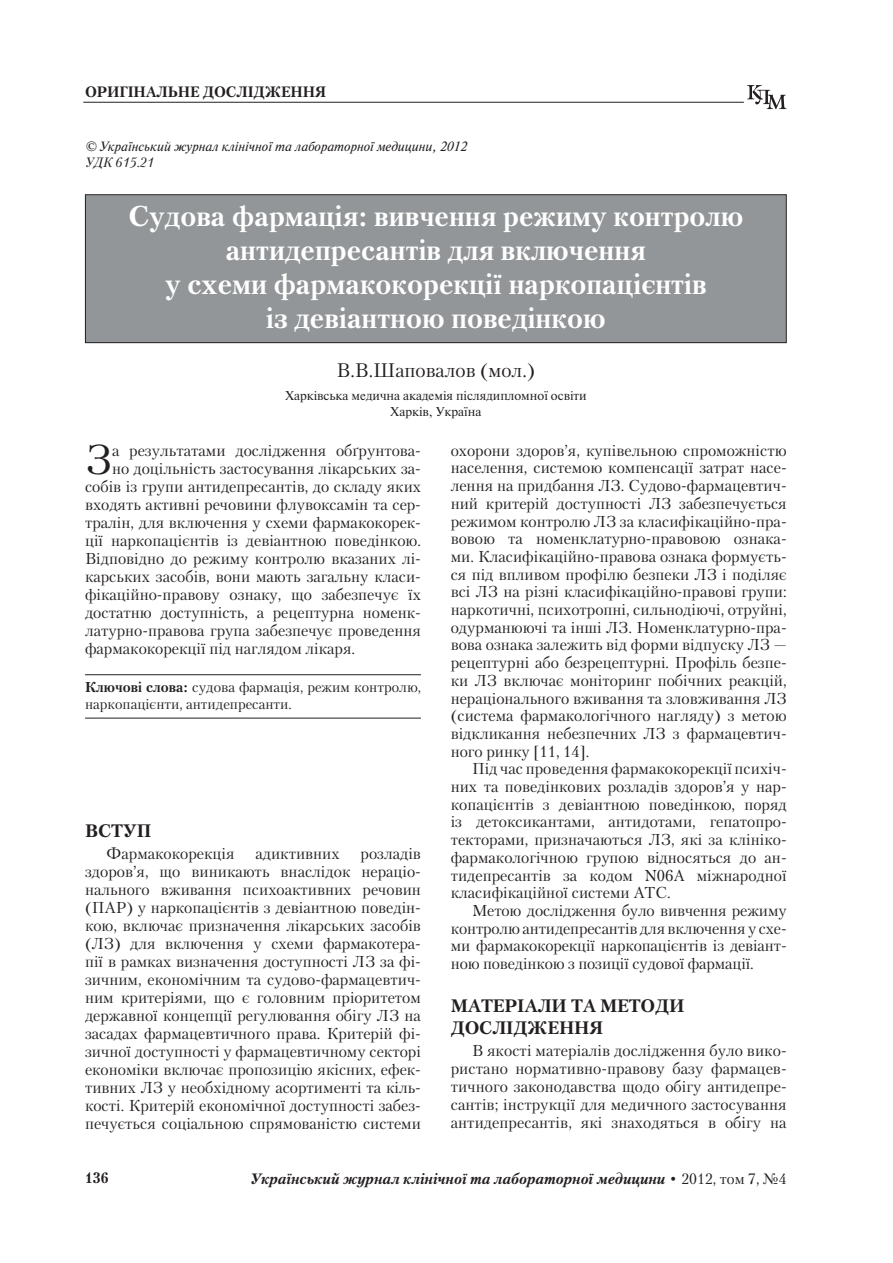
<style>
.page{position:relative;width:893px;height:1263px;background:#fff}
.page>*{position:absolute;margin:0;border:0;box-sizing:border-box;transform-origin:0 0}
.BUKVITSA{font:41.4px "Petersburg C";color:#231f20}
.ZAGOLOVOK{font:700 28.5px/33.8px "Petersburg C";color:#fff;text-align:center}
.AVTORI{font:19.5px "Petersburg C";color:#231f20}
.PODZAGOLOV{font:700 18px/21.6px "Petersburg C";color:#231f20}
.TXT{font:15.75px/17.7px "Petersburg C";color:#231f20;text-align:justify}
.BUKVITSA-2{font:15.75px "Petersburg C";color:#231f20}
.t1{font:italic 700 15px "Petersburg C";color:#231f20}
.t2{font:700 15px "Petersburg C";color:#231f20}
._02_KLUCH{font:14.25px/17.1px "Petersburg C";color:#231f20}
.UDK_1{font:italic 13.5px "Newton C";color:#231f20}
.UDK_2{font:italic 13.5px "Petersburg C";color:#231f20}
.GOROD{font:12.75px/15.3px "Newton C";color:#231f20;text-align:center}
.s1{font-weight:700}
.s2{font-weight:400;font-style:normal}
</style>
<div class="page">
<svg style="left:747px;top:85px;width:40px;height:24px"></svg>
<hr style="left:83px;top:102px;width:661px;height:1px;background:#231f20">
<div style="left:85px;top:195px;width:701px;height:148px;background:#939698"></div>
<div style="left:85px;top:194px;width:702px;height:149px;border:1px solid #231f20"></div>
<hr style="left:85px;top:674px;width:336px;height:1px;background:#231f20">
<hr style="left:85px;top:718px;width:336px;height:1px;background:#231f20">
<p class="t2" style="left:85px;top:83px;width:243px">ОРИГIНАЛЬНЕ ДОСЛIДЖЕННЯ</p>
<p class="UDK_1" style="left:85px;top:139px;width:383px">© Український журнал клiнiчної та лабораторної медицини, 2012</p>
<p class="UDK_2" style="left:85px;top:155px;width:71px">УДК 615.21</p>
<p class="ZAGOLOVOK" style="left:128px;top:200px;width:616px">Судова фармацiя: вивчення режиму контролю антидепресантiв для включення<br>у схеми фармакокорекцiї наркопацiєнтiв<br>iз девiантною поведiнкою</p>
<p class="AVTORI" style="left:337px;top:358px;width:200px">В.В.Шаповалов (мол.)</p>
<p class="GOROD" style="left:285px;top:388px;width:303px">Харкiвська медична академiя пiслядипломної освiти<br>Харкiв, Україна</p>
<p class="BUKVITSA" style="left:85px;top:435px;width:28px">З</p>
<p class="BUKVITSA-2" style="left:112px;top:441px;width:310px">а результатами дослiдження обґрунтова-</p>
<p class="TXT" style="left:451px;top:441px;width:337px">охорони здоров’я, купiвельною спроможнiстю населення, системою компенсацiї затрат насе&shy;лення на придбання ЛЗ. Судово-фармацевтич&shy;ний критерiй доступностi ЛЗ забезпечується режимом контролю ЛЗ за класифiкацiйно-пра&shy;вовою та номенклатурно-правовою ознака&shy;ми. Класифiкацiйно-правова ознака формуєть&shy;ся пiд впливом профiлю безпеки ЛЗ i подiляє всi ЛЗ на рiзнi класифiкацiйно-правовi групи: наркотичнi, психотропнi, сильнодiючi, отруйнi, одурманюючi та iншi ЛЗ. Номенклатурно-пра&shy;вова ознака залежить вiд форми вiдпуску ЛЗ — рецептурнi або безрецептурнi. Профiль безпе&shy;ки ЛЗ включає монiторинг побiчних реакцiй, нерацiонального вживання та зловживання ЛЗ (система фармакологiчного нагляду) з метою вiдкликання небезпечних ЛЗ з фармацевтич&shy;ного ринку [11, 14].</p>
<p class="TXT" style="left:451px;top:760px;width:337px;text-indent:21px">Пiд час проведення фармакокорекцiї психiч&shy;них та поведiнкових розладiв здоров’я у нар&shy;копацiєнтiв з девiантною поведiнкою, поряд iз детоксикантами, антидотами, гепатопро&shy;текторами, призначаються ЛЗ, якi за клiнiко&shy;фармакологiчною групою вiдносяться до ан&shy;тидепресантiв за кодом N06A мiжнародної класифiкацiйної системи АТС.</p>
<p class="TXT" style="left:451px;top:901px;width:337px;text-indent:21px">Метою дослiдження було вивчення режиму контролю антидепресантiв для включення у схе&shy;ми фармакокорекцiї наркопацiєнтiв iз девiант&shy;ною поведiнкою з позицiї судової фармацiї.</p>
<p class="PODZAGOLOV" style="left:451px;top:995px;width:235px">МАТЕРIАЛИ ТА МЕТОДИ<br>ДОСЛIДЖЕННЯ</p>
<p class="TXT" style="left:451px;top:1041px;width:337px;text-indent:21px">В якостi матерiалiв дослiдження було вико&shy;ристано нормативно-правову базу фармацев&shy;тичного законодавства щодо обiгу антидепре&shy;сантiв; iнструкцiї для медичного застосування антидепресантiв, якi знаходяться в обiгу на</p>
<p class="BUKVITSA-2" style="left:112px;top:459px;width:310px">но доцiльнiсть застосування лiкарських за-</p>
<p class="BUKVITSA-2" style="left:85px;top:477px;width:337px">собiв iз групи антидепресантiв, до складу яких</p>
<p class="BUKVITSA-2" style="left:85px;top:495px;width:337px">входять активнi речовини флувоксамiн та сер-</p>
<p class="BUKVITSA-2" style="left:85px;top:513px;width:337px">тралiн, для включення у схеми фармакокорек-</p>
<p class="BUKVITSA-2" style="left:85px;top:531px;width:337px">цiї наркопацiєнтiв iз девiантною поведiнкою.</p>
<p class="BUKVITSA-2" style="left:85px;top:549px;width:337px">Вiдповiдно до режиму контролю вказаних лi-</p>
<p class="BUKVITSA-2" style="left:85px;top:567px;width:337px">карських засобiв, вони мають загальну класи-</p>
<p class="BUKVITSA-2" style="left:85px;top:585px;width:337px">фiкацiйно-правову ознаку, що забезпечує їх</p>
<p class="BUKVITSA-2" style="left:85px;top:603px;width:337px">достатню доступнiсть, а рецептурна номенк-</p>
<p class="BUKVITSA-2" style="left:85px;top:621px;width:337px">латурно-правова група забезпечує проведення</p>
<p class="BUKVITSA-2" style="left:85px;top:639px;width:272px">фармакокорекцiї пiд наглядом лiкаря.</p>
<p class="_02_KLUCH" style="left:85px;top:678px;width:337px"><span class="s1">Ключовi слова:</span> судова фармацiя, режим контролю, наркопацiєнти, антидепресанти.</p>
<p class="PODZAGOLOV" style="left:85px;top:820px;width:68px">ВСТУП</p>
<p class="TXT" style="left:106px;top:845px;width:130px">Фармакокорекцiя</p>
<p class="TXT" style="left:255px;top:845px;width:86px">адиктивних</p>
<p class="TXT" style="left:85px;top:845px;width:337px;text-indent:275px">розладiв здоров’я, що виникають внаслiдок нерацiо&shy;нального вживання психоактивних речовин (ПАР) у наркопацiєнтiв з девiантною поведiн&shy;кою, включає призначення лiкарських засобiв (ЛЗ) для включення у схеми фармакотера&shy;пiї в рамках визначення доступностi ЛЗ за фi&shy;зичним, економiчним та судово-фармацевтич&shy;ним критерiями, що є головним прiоритетом державної концепцiї регулювання обiгу ЛЗ на засадах фармацевтичного права. Критерiй фi&shy;зичної доступностi у фармацевтичному секторi економiки включає пропозицiю якiсних, ефек&shy;тивних ЛЗ у необхiдному асортиментi та кiль&shy;костi. Критерiй економiчної доступностi забез&shy;печується соцiальною спрямованiстю системи</p>
<p class="t2" style="left:85px;top:1169px;width:24px">136</p>
<p class="t1" style="left:250px;top:1170px;width:538px">Український журнал клiнiчної та лабораторної медицини <span class="s2">• 2012, том 7, №4</span></p>
</div>
